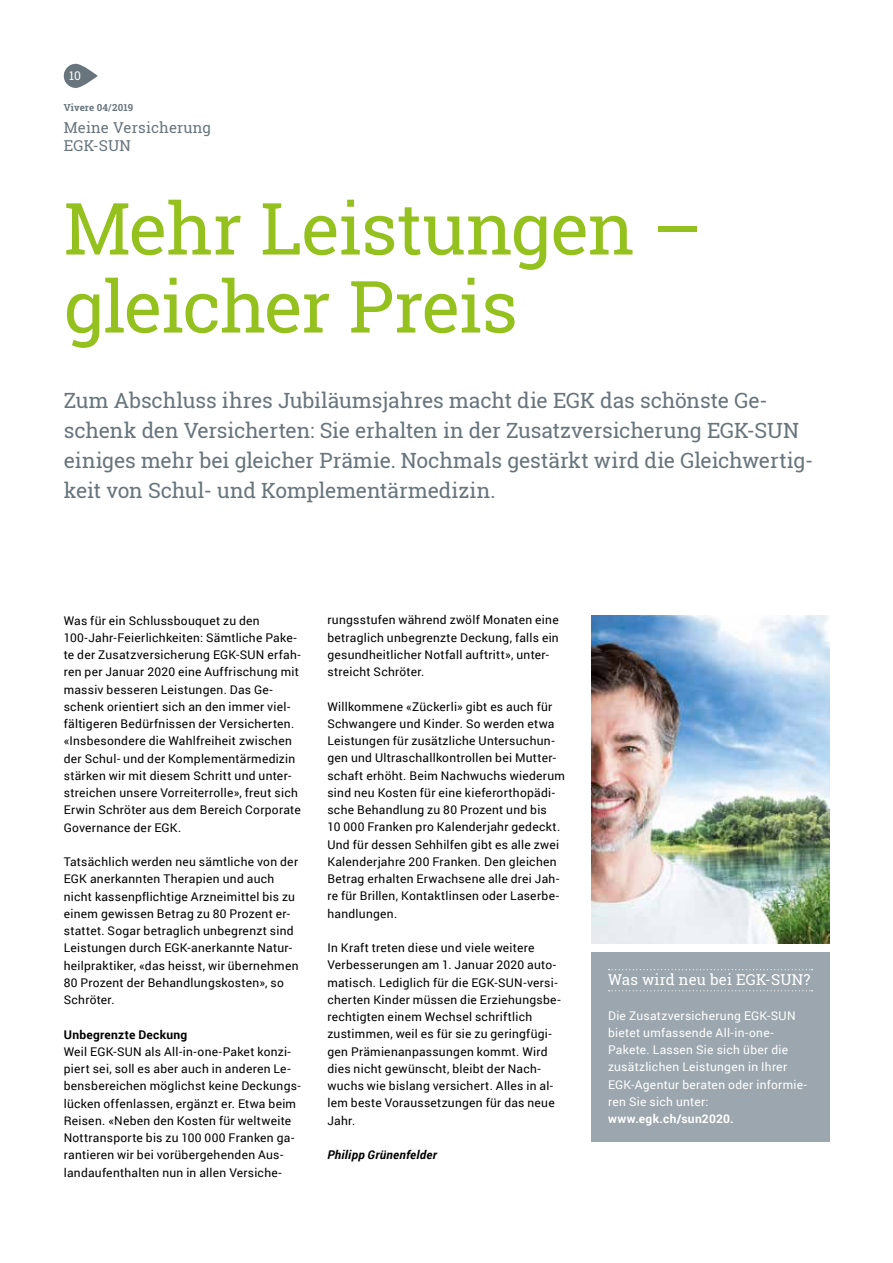
<style>
.page{position:relative;width:893px;height:1263px;background:#fff}
.page>*{position:absolute;margin:0;border:0;box-sizing:border-box;transform-origin:0 0}
.t1{font:72px/78px "Roboto Slab";letter-spacing:-.02em;color:#95c11f}
.t2{font:21px/30px "Roboto Slab";letter-spacing:-.01em;color:#68757d}
.t3{font:15px/18px "Roboto Slab";letter-spacing:.01em;color:#68757d}
.t4{font:15px "Roboto Slab";letter-spacing:.01em;color:#fff}
.t5{font:12px/17.2px "Roboto";letter-spacing:.025em;color:#000}
.t6{font:12px/17.2px "Roboto";letter-spacing:.02em;color:#fff}
.t7{font:italic 700 12px "Roboto";letter-spacing:.025em;color:#000}
.t8{font:700 12px "Roboto";letter-spacing:.025em;color:#fff}
.t9{font:700 12px "Roboto";letter-spacing:.025em;color:#000}
.t10{font:12px "Roboto Slab";color:#fff}
.t11{font:700 9.75px "Roboto Slab";letter-spacing:.01em;color:#68757d}
</style>
<div class="page">
<svg style="left:64px;top:64px;width:34px;height:24px"></svg>
<img style="left:591px;top:616px;width:238px;height:328px">
<div style="left:591px;top:952px;width:238px;height:190px;background:#9ba6ae"></div>
<svg style="left:609px;top:969px;width:204px;height:1px"></svg>
<svg style="left:609px;top:990px;width:204px;height:1px"></svg>
<p class="t10" style="left:69px;top:67px;width:13px">10</p>
<p class="t11" style="left:64px;top:100px;width:71px">Vivere 04/ 2019</p>
<p class="t3" style="left:64px;top:118px;width:149px">Meine Versicherung<br>EGK-SUN</p>
<h1 class="t1" style="left:64px;top:189px;width:639px">Mehr Leistungen – gleicher Preis</h1>
<p class="t2" style="left:64px;top:385px;width:751px">Zum Abschluss ihres Jubiläumsjahres macht die EGK das schönste Ge&shy;schenk den Versicherten: Sie erhalten in der Zusatzversicherung EGK-SUN einiges mehr bei gleicher Prämie. Nochmals gestärkt wird die Gleichwertig&shy;keit von Schul- und Komplementärmedizin.</p>
<p class="t5" style="left:64px;top:611px;width:239px">Was für ein Schlussbouquet zu den 100-Jahr-Feierlichkeiten: Sämtliche Pake&shy;te der Zusatzversicherung EGK-SUN erfah&shy;ren per Januar 2020 eine Auffrischung mit massiv besseren Leistungen. Das Ge&shy;schenk orientiert sich an den immer viel&shy;fältigeren Bedürfnissen der Versicherten. «Insbesondere die Wahlfreiheit zwischen der Schul- und der Komplementärmedizin stärken wir mit diesem Schritt und unter&shy;streichen unsere Vorreiterrolle», freut sich Erwin Schröter aus dem Bereich Corporate Governance der EGK.</p>
<p class="t5" style="left:64px;top:853px;width:236px">Tatsächlich werden neu sämtliche von der EGK anerkannten Therapien und auch nicht kassenpflichtige Arzneimittel bis zu einem gewissen Betrag zu 80 Prozent er&shy;stattet. Sogar betraglich unbegrenzt sind Leistungen durch EGK-anerkannte Natur&shy;heilpraktiker, «das heisst, wir übernehmen 80 Prozent der Behandlungskosten», so Schröter.</p>
<p class="t9" style="left:64px;top:1026px;width:125px">Unbegrenzte Deckung</p>
<p class="t5" style="left:64px;top:1042px;width:239px">Weil EGK-SUN als All-in-one-Paket konzi&shy;piert sei, soll es aber auch in anderen Le&shy;bensbereichen möglichst keine Deckungs&shy;lücken offenlassen, ergänzt er. Etwa beim Reisen. «Neben den Kosten für weltweite Nottransporte bis zu 100 000 Franken ga&shy;rantieren wir bei vorübergehenden Aus&shy;landaufenthalten nun in allen Versiche-</p>
<p class="t5" style="left:327px;top:611px;width:233px">rungsstufen während zwölf Monaten eine betraglich unbegrenzte Deckung, falls ein gesundheitlicher Notfall auftritt», unter&shy;streicht Schröter.</p>
<p class="t5" style="left:327px;top:697px;width:239px">Willkommene «Zückerli» gibt es auch für Schwangere und Kinder. So werden etwa Leistungen für zusätzliche Untersuchun&shy;gen und Ultraschallkontrollen bei Mutter&shy;schaft erhöht. Beim Nachwuchs wiederum sind neu Kosten für eine kieferorthopädi&shy;sche Behandlung zu 80 Prozent und bis<br>10 000 Franken pro Kalenderjahr gedeckt.<br>Und für dessen Sehhilfen gibt es alle zwei Kalenderjahre 200 Franken. Den gleichen Betrag erhalten Erwachsene alle drei Jah&shy;re für Brillen, Kontaktlinsen oder Laserbe&shy;handlungen.</p>
<p class="t5" style="left:327px;top:939px;width:235px">In Kraft treten diese und viele weitere Verbesserungen am 1. Januar 2020 auto&shy;matisch. Lediglich für die EGK-SUN-versi&shy;cherten Kinder müssen die Erziehungsbe&shy;rechtigten einem Wechsel schriftlich zustimmen, weil es für sie zu geringfügi&shy;gen Prämienanpassungen kommt. Wird dies nicht gewünscht, bleibt der Nach&shy;wuchs wie bislang versichert. Alles in al&shy;lem beste Voraussetzungen für das neue Jahr.</p>
<p class="t7" style="left:327px;top:1146px;width:111px">Philipp Grünenfelder</p>
<p class="t4" style="left:608px;top:969px;width:204px">Was wird neu bei EGK-SUN?</p>
<p class="t6" style="left:608px;top:1006px;width:200px">Die Zusatzversicherung EGK-SUN bietet umfassende All-in-one-<br>Pakete. Lassen Sie sich über die zusätzlichen Leistungen in Ihrer<br>EGK-Agentur beraten oder informie&shy;ren Sie sich unter:</p>
<p class="t8" style="left:608px;top:1110px;width:127px">www.egk.ch/sun2020.</p>
</div>
